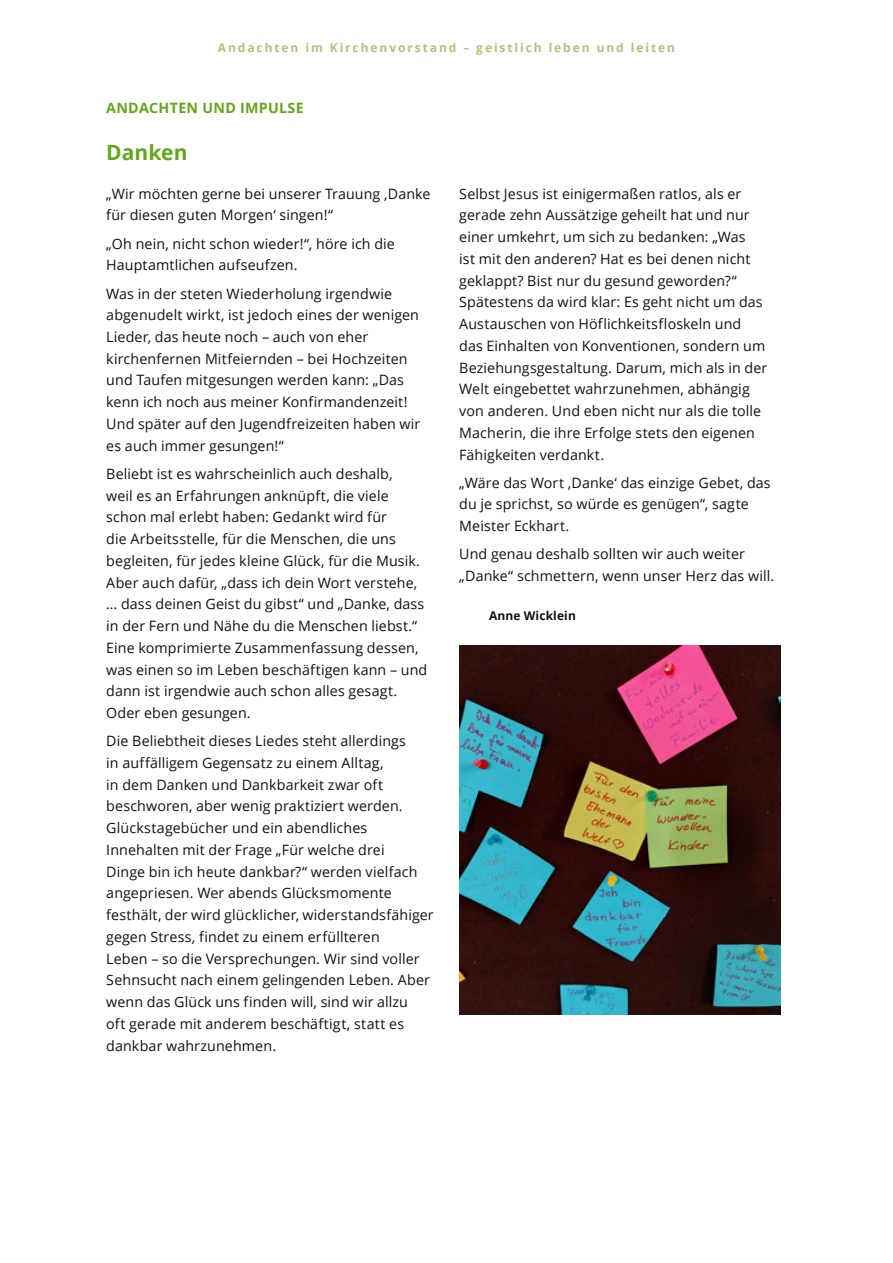
<style>
.page{position:relative;width:893px;height:1263px;background:#fff}
.page>*{position:absolute;margin:0;border:0;box-sizing:border-box;transform-origin:0 0}
.t1{font:700 21px "Open Sans";color:#63a71b}
.t2{font:14.25px/21.8px "Open Sans";letter-spacing:.01em;color:#12120d}
.t3{font:700 14.25px "Open Sans";letter-spacing:.02em;color:#63a71b}
.t4{font:700 12px "Open Sans";letter-spacing:.16em;color:#a5c87b}
.t5{font:700 12px "Open Sans";letter-spacing:.01em;color:#12120d}
</style>
<div class="page">
<img style="left:459px;top:645px;width:321px;height:369px">
<p class="t4" style="left:218px;top:39px;width:459px">Andachten im Kirchenvorstand – geistlich leben und leiten</p>
<p class="t3" style="left:106px;top:98px;width:199px">ANDACHTEN UND IMPULSE</p>
<h1 class="t1" style="left:106px;top:138px;width:83px">Danken</h1>
<p class="t2" style="left:106px;top:182px;width:326px">„Wir möchten gerne bei unserer Trauung ‚Danke für diesen guten Morgen‘ singen!“</p>
<p class="t2" style="left:106px;top:232px;width:290px">„Oh nein, nicht schon wieder!“, höre ich die<br>Hauptamtlichen aufseufzen.</p>
<p class="t2" style="left:106px;top:282px;width:316px">Was in der steten Wiederholung irgendwie abgenudelt wirkt, ist jedoch eines der wenigen Lieder, das heute noch – auch von eher kirchenfernen Mitfeiernden – bei Hochzeiten und Taufen mitgesungen werden kann: „Das kenn ich noch aus meiner Konfirmandenzeit!<br>Und später auf den Jugendfreizeiten haben wir es auch immer gesungen!“</p>
<p class="t2" style="left:106px;top:462px;width:322px">Beliebt ist es wahrscheinlich auch deshalb,<br>weil es an Erfahrungen anknüpft, die viele schon mal erlebt haben: Gedankt wird für<br>die Arbeitsstelle, für die Menschen, die uns begleiten, für jedes kleine Glück, für die Musik.<br>Aber auch dafür, „dass ich dein Wort verstehe, … dass deinen Geist du gibst“ und „Danke, dass in der Fern und Nähe du die Menschen liebst.“ Eine komprimierte Zusammenfassung dessen, was einen so im Leben beschäftigen kann – und dann ist irgendwie auch schon alles gesagt.<br>Oder eben gesungen.</p>
<p class="t2" style="left:106px;top:730px;width:329px">Die Beliebtheit dieses Liedes steht allerdings<br>in auffälligem Gegensatz zu einem Alltag,<br>in dem Danken und Dankbarkeit zwar oft beschworen, aber wenig praktiziert werden.<br>Glückstagebücher und ein abendliches Innehalten mit der Frage „Für welche drei<br>Dinge bin ich heute dankbar?“ werden vielfach angepriesen. Wer abends Glücksmomente festhält, der wird glücklicher, widerstandsfähiger gegen Stress, findet zu einem erfüllteren<br>Leben – so die Versprechungen. Wir sind voller Sehnsucht nach einem gelingenden Leben. Aber wenn das Glück uns finden will, sind wir allzu<br>oft gerade mit anderem beschäftigt, statt es dankbar wahrzunehmen.</p>
<p class="t2" style="left:459px;top:182px;width:310px">Selbst Jesus ist einigermaßen ratlos, als er gerade zehn Aussätzige geheilt hat und nur einer umkehrt, um sich zu bedanken: „Was<br>ist mit den anderen? Hat es bei denen nicht geklappt? Bist nur du gesund geworden?“ Spätestens da wird klar: Es geht nicht um das Austauschen von Höflichkeitsfloskeln und das Einhalten von Konventionen, sondern um Beziehungsgestaltung. Darum, mich als in der Welt eingebettet wahrzunehmen, abhängig von anderen. Und eben nicht nur als die tolle Macherin, die ihre Erfolge stets den eigenen Fähigkeiten verdankt.</p>
<p class="t2" style="left:459px;top:471px;width:313px">„Wäre das Wort ‚Danke‘ das einzige Gebet, das du je sprichst, so würde es genügen“, sagte<br>Meister Eckhart.</p>
<p class="t2" style="left:459px;top:543px;width:317px">Und genau deshalb sollten wir auch weiter „Danke“ schmettern, wenn unser Herz das will.</p>
<p class="t5" style="left:489px;top:607px;width:88px">Anne Wicklein</p>
</div>
